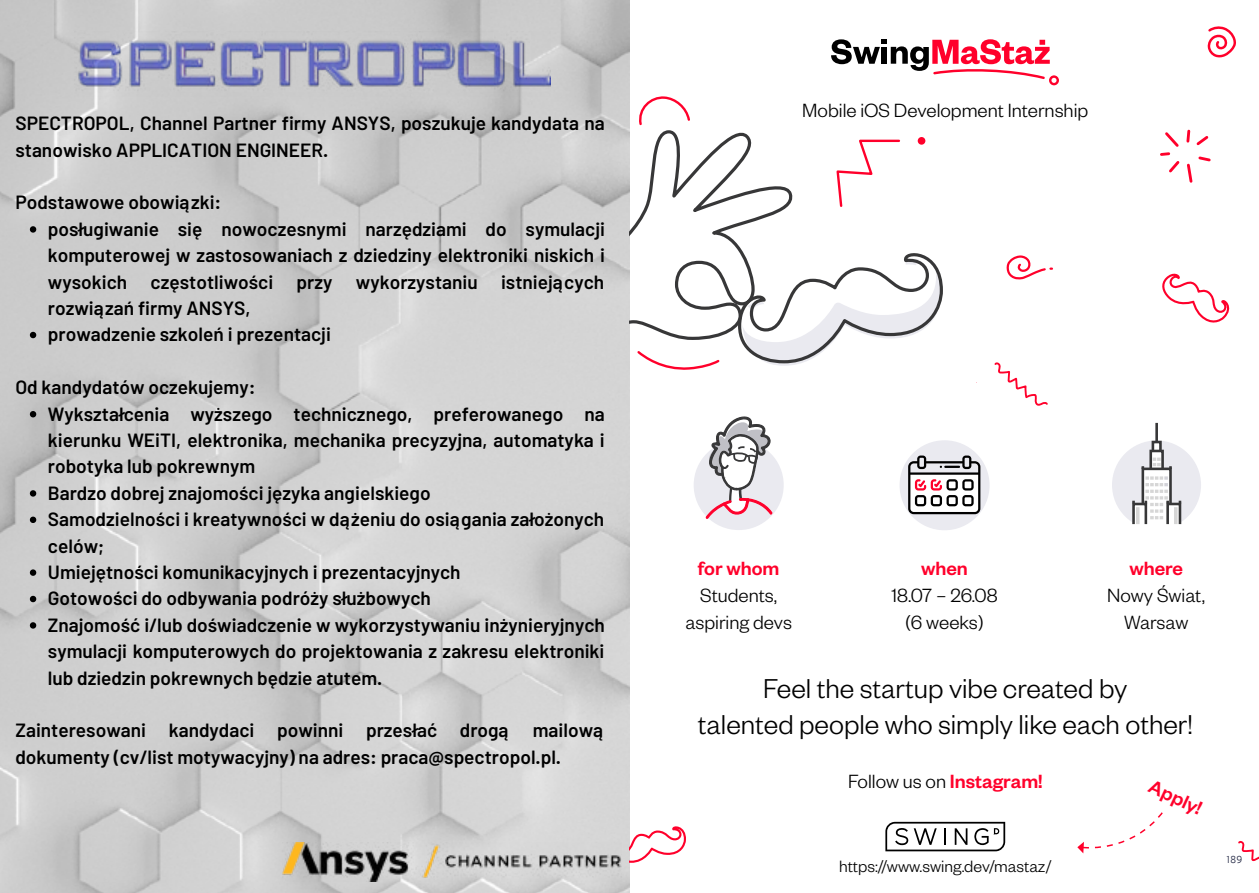
<style>
.page{position:relative;width:1259px;height:893px;background:#fff}
.page>*{position:absolute;margin:0;border:0;box-sizing:border-box;transform-origin:0 0}
.t1{font:300 30px/36px "Founders Grotesk";color:#000;text-align:center}
.t2{font:300 21px/27px "Founders Grotesk";color:#000;text-align:center}
.t3{font:500 21px "Founders Grotesk";color:#ff002b}
.t4{font:600 19.05px/26.4px "Barlow";color:#000}
.t5{font:300 18px "Founders Grotesk";color:#000}
.t6{font:300 10.5px "Adagio Sans";color:#1a1f3c}
.s1{font-weight:500;color:#ff002b}
</style>
<div class="page">
<img style="left:0;top:0;width:629px;height:893px">
<img style="left:282px;top:842px;width:339px;height:39px">
<svg style="left:30px;top:226px;width:6px;height:7px"></svg>
<svg style="left:30px;top:332px;width:6px;height:6px"></svg>
<svg style="left:30px;top:411px;width:6px;height:6px"></svg>
<svg style="left:30px;top:490px;width:6px;height:7px"></svg>
<svg style="left:30px;top:517px;width:6px;height:6px"></svg>
<svg style="left:30px;top:569px;width:6px;height:7px"></svg>
<svg style="left:30px;top:596px;width:6px;height:6px"></svg>
<svg style="left:30px;top:622px;width:6px;height:7px"></svg>
<img style="left:74px;top:31px;width:476px;height:66px">
<svg style="left:831px;top:39px;width:228px;height:46px"></svg>
<svg style="left:1160px;top:129px;width:51px;height:54px"></svg>
<svg style="left:1238px;top:841px;width:21px;height:21px"></svg>
<svg style="left:1207px;top:26px;width:29px;height:32px"></svg>
<svg style="left:1162px;top:273px;width:68px;height:50px"></svg>
<svg style="left:629px;top:824px;width:57px;height:40px"></svg>
<div style="left:1112px;top:440px;width:89px;height:89px;background:#eaeaf0;border-radius:50%"></div>
<hr style="left:1155px;top:423px;width:3px;height:19px;background:#373738">
<svg style="left:1132px;top:441px;width:49px;height:88px"></svg>
<hr style="left:1174px;top:507px;width:3px;height:17px;background:#d6d6d6">
<div style="left:899px;top:440px;width:90px;height:90px;background:#eaeaf0;border-radius:50%"></div>
<svg style="left:908px;top:455px;width:72px;height:59px"></svg>
<div style="left:693px;top:440px;width:90px;height:90px;background:#eaeaf0;border-radius:50%"></div>
<svg style="left:704px;top:416px;width:69px;height:103px"></svg>
<svg style="left:1006px;top:255px;width:47px;height:25px"></svg>
<svg style="left:885px;top:822px;width:120px;height:29px"></svg>
<svg style="left:629px;top:96px;width:312px;height:274px"></svg>
<div style="left:917px;top:137px;width:8px;height:8px;background:#ff002b;border-radius:50%"></div>
<svg style="left:994px;top:363px;width:54px;height:43px"></svg>
<svg style="left:1077px;top:812px;width:86px;height:41px"></svg>
<p class="t4" style="left:15px;top:110px;width:591px">SPECTROPOL, Channel Partner firmy ANSYS, poszukuje kandydata na stanowisko APPLICATION ENGINEER.</p>
<p class="t4" style="left:15px;top:189px;width:207px">Podstawowe obowiązki:</p>
<p class="t4" style="left:48px;top:215px;width:558px">posługiwanie się nowoczesnymi narzędziami do symulacji komputerowej w zastosowaniach z dziedziny elektroniki niskich i wysokich częstotliwości przy wykorzystaniu istniejących rozwiązań firmy ANSYS,<br>prowadzenie szkoleń i prezentacji</p>
<p class="t4" style="left:15px;top:374px;width:242px">Od kandydatów oczekujemy:</p>
<p class="t4" style="left:48px;top:400px;width:558px">Wykształcenia wyższego technicznego, preferowanego na kierunku WEiTI, elektronika, mechanika precyzyjna, automatyka i robotyka lub pokrewnym<br>Bardzo dobrej znajomości języka angielskiego<br>Samodzielności i kreatywności w dążeniu do osiągania założonych celów;<br>Umiejętności komunikacyjnych i prezentacyjnych<br>Gotowości do odbywania podróży służbowych<br>Znajomość i/lub doświadczenie w wykorzystywaniu inżynieryjnych symulacji komputerowych do projektowania z zakresu elektroniki lub dziedzin pokrewnych będzie atutem.</p>
<p class="t4" style="left:15px;top:717px;width:591px">Zainteresowani kandydaci powinni przesłać drogą mailową dokumenty (cv/list motywacyjny) na adres: praca@spectropol.pl.</p>
<p class="t2" style="left:802px;top:96px;width:287px">Mobile iOS Development Internship</p>
<p class="t3" style="left:698px;top:555px;width:83px">for whom</p>
<p class="t2" style="left:685px;top:581px;width:108px">Students, aspiring devs</p>
<p class="t3" style="left:921px;top:555px;width:48px">when</p>
<p class="t2" style="left:891px;top:581px;width:108px">18.07 – 26.08 (6 weeks)</p>
<p class="t3" style="left:1129px;top:555px;width:55px">where</p>
<p class="t2" style="left:1107px;top:581px;width:99px">Nowy Świat,<br>Warsaw</p>
<h1 class="t1" style="left:698px;top:668px;width:496px">Feel the startup vibe created by<br>talented people who simply like each other!</h1>
<p class="t2" style="left:848px;top:767px;width:196px">Follow us on <span class="s1">Instagram!</span></p>
<p class="t3" style="left:1155px;top:773px;width:58px;rotate:25deg">Apply!</p>
<p class="t5" style="left:839px;top:856px;width:214px">https://www.swing.dev/mastaz/</p>
<p class="t6" style="left:1226px;top:853px;width:18px">189</p>
</div>
